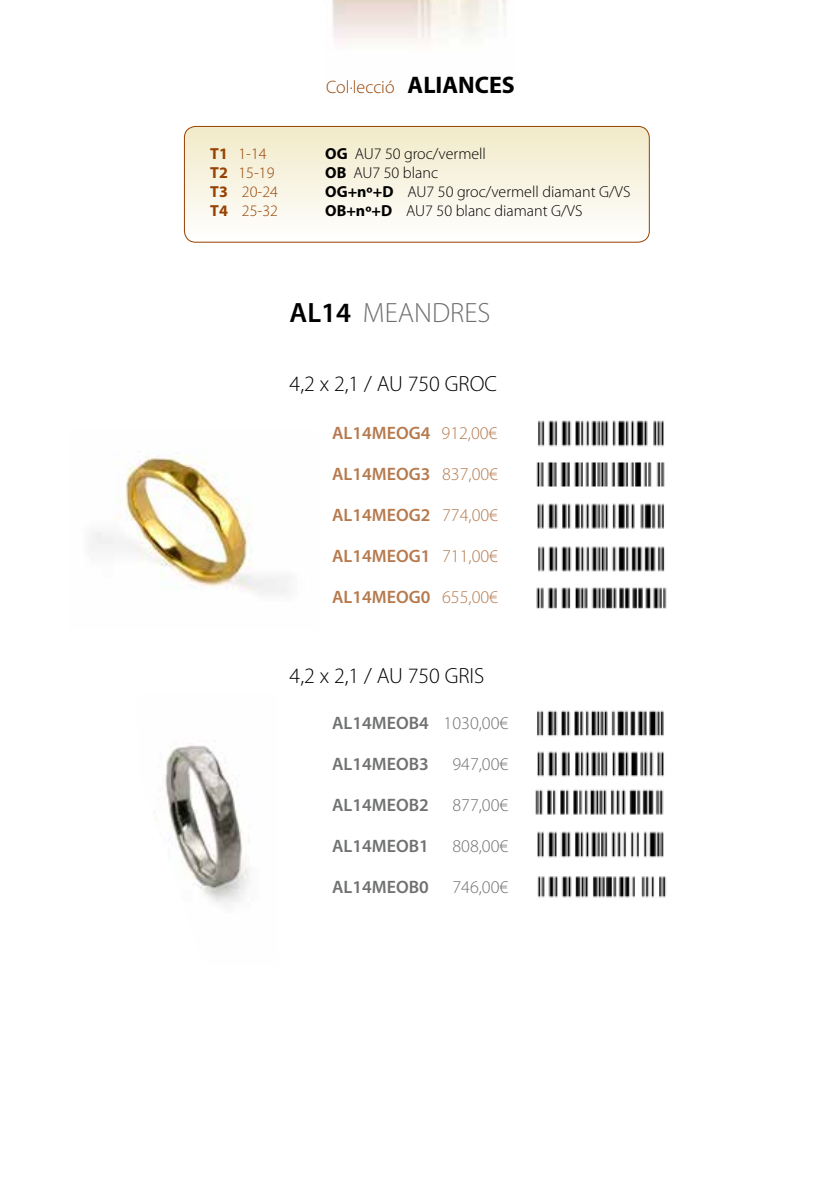
<style>
.page{position:relative;width:840px;height:1191px;background:#fff}
.page>*{position:absolute;margin:0;border:0;box-sizing:border-box;transform-origin:0 0}
.t1{font:300 28px "Myriad Pro";color:#707172}
.t2{font:300 22px "Myriad Pro";color:#000}
.t3{font:600 18px "Myriad Pro";color:#b67a4e}
.t4{font:600 18px "Myriad Pro";color:#707172}
.t5{font:300 18px "Myriad Pro";color:#707172}
.t6{font:300 18px "Myriad Pro";color:#974102}
.t7{font:300 16px/19.2px "Myriad Pro";color:#000}
.t8{font:300 16px/19.2px "Myriad Pro";color:#974102}
.s1{font-weight:700;font-size:24px;color:#000}
.s2{font-weight:700}
.s3{font-weight:600;color:#000}
.s4{font-weight:300}
</style>
<div class="page">
<img style="left:332px;top:0;width:174px;height:43px">
<div style="left:184px;top:126px;width:465px;height:116px;background:linear-gradient(to bottom,#f1e9c8,#fffffe);border-radius:11px"></div>
<div style="left:184px;top:126px;width:465px;height:116px;border:1px solid #974102;border-radius:11px"></div>
<img style="left:538px;top:420px;width:126px;height:27px">
<img style="left:536px;top:462px;width:129px;height:25px">
<img style="left:537px;top:503px;width:127px;height:26px">
<img style="left:538px;top:546px;width:127px;height:26px">
<img style="left:537px;top:710px;width:127px;height:27px">
<img style="left:537px;top:751px;width:127px;height:26px">
<img style="left:535px;top:789px;width:129px;height:26px">
<img style="left:537px;top:831px;width:127px;height:27px">
<img style="left:154px;top:743px;width:96px;height:163px">
<img style="left:536px;top:587px;width:131px;height:22px">
<img style="left:537px;top:876px;width:130px;height:22px">
<img style="left:90px;top:455px;width:199px;height:139px">
<p class="t6" style="left:326px;top:77px;width:190px">Col·lecció <span class="s1">ALIANCES</span></p>
<p class="t8" style="left:210px;top:144px;width:69px"><span class="s2">T1</span> 1-14<br><span class="s2">T2</span> 15-19<br><span class="s2">T3</span> 20-24<br><span class="s2">T4</span> 25-32</p>
<p class="t7" style="left:325px;top:144px;width:306px"><span class="s2">OG</span> AU7 50 groc/vermell<br><span class="s2">OB</span> AU7 50 blanc<br><span class="s2">OG+nº+D</span> AU7 50 groc/vermell diamant G/VS<br><span class="s2">OB+nº+D</span> AU7 50 blanc diamant G/VS</p>
<h1 class="t1" style="left:289px;top:297px;width:202px"><span class="s3">AL14</span> MEANDRES</h1>
<h2 class="t2" style="left:289px;top:371px;width:209px">4,2 x 2,1 / AU 750 GROC</h2>
<p class="t3" style="left:332px;top:423px;width:167px">AL14MEOG4 <span class="s4">912,00€</span></p>
<p class="t3" style="left:332px;top:464px;width:167px">AL14MEOG3 <span class="s4">837,00€</span></p>
<p class="t3" style="left:332px;top:505px;width:167px">AL14MEOG2 <span class="s4">774,00€</span></p>
<p class="t3" style="left:332px;top:546px;width:167px">AL14MEOG1 <span class="s4">711,00€</span></p>
<p class="t3" style="left:332px;top:587px;width:167px">AL14MEOG0 <span class="s4">655,00€</span></p>
<h2 class="t2" style="left:289px;top:663px;width:196px">4,2 x 2,1 / AU 750 GRIS</h2>
<p class="t4" style="left:332px;top:713px;width:177px">AL14MEOB4 <span class="s4">1030,00€</span></p>
<p class="t4" style="left:332px;top:754px;width:98px">AL14MEOB3</p>
<p class="t5" style="left:452px;top:754px;width:57px">947,00€</p>
<p class="t4" style="left:332px;top:795px;width:98px">AL14MEOB2</p>
<p class="t5" style="left:452px;top:795px;width:57px">877,00€</p>
<p class="t4" style="left:332px;top:836px;width:98px">AL14MEOB1</p>
<p class="t5" style="left:452px;top:836px;width:57px">808,00€</p>
<p class="t4" style="left:332px;top:877px;width:98px">AL14MEOB0</p>
<p class="t5" style="left:452px;top:877px;width:57px">746,00€</p>
</div>
